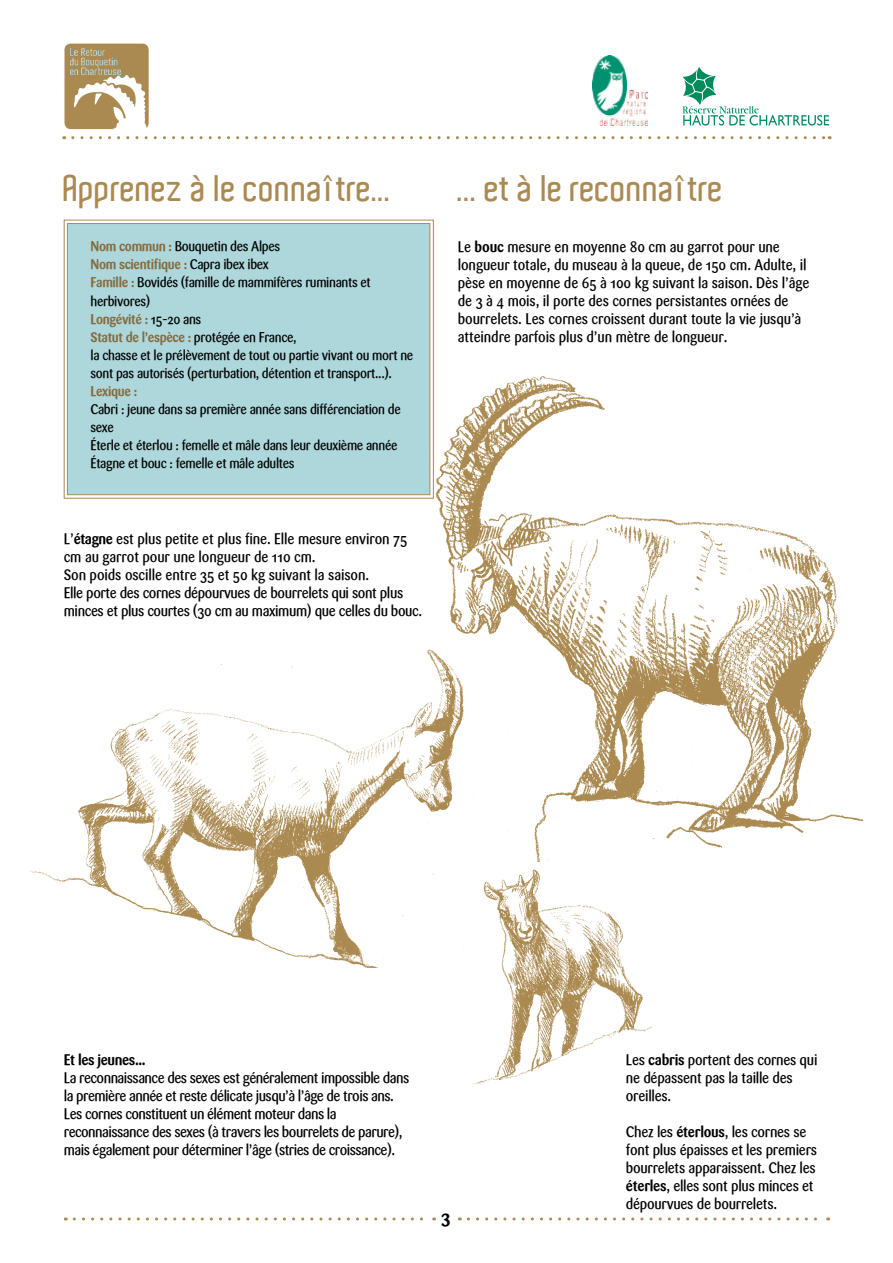
<style>
.page{position:relative;width:893px;height:1263px;background:#fff}
.page>*{position:absolute;margin:0;border:0;box-sizing:border-box;transform-origin:0 0}
.t1{font:600 36px "Aldo";color:#ab8a51}
.t2{font:700 18px "Sari";color:#000}
.t3{font:500 15px/18px "Sari";letter-spacing:-.02em;color:#000;scale:.9 1}
.t4{font:500 15px/18px "Sari";letter-spacing:-.04em;color:#000;scale:.9 1}
.t5{font:700 15px "Sari";letter-spacing:-.03em;color:#000;scale:.9 1}
.t6{font:500 13.8px/18px "Sari";letter-spacing:-.03em;color:#000;scale:.9 1}
.t7{font:700 13.8px "Sari";letter-spacing:-.03em;color:#856b3e;scale:.9 1}
.s1{font-weight:700;color:#856b3e}
.s2{font-family:"Verdana";font-weight:400}
.s3{font-weight:700}
</style>
<div class="page">
<div style="left:63px;top:42px;width:88px;height:89px;background:#ab8a51;border-radius:8px"></div>
<div style="left:61px;top:40px;width:92px;height:93px;border:4px solid #fff;border-radius:8px"></div>
<img style="left:71px;top:48px;width:49px;height:26px">
<img style="left:74px;top:75px;width:73px;height:55px">
<img style="left:593px;top:55px;width:55px;height:70px">
<svg style="left:682px;top:67px;width:147px;height:59px"></svg>
<svg style="left:73px;top:136px;width:757px;height:3px"></svg>
<img style="left:30px;top:649px;width:434px;height:319px">
<img style="left:473px;top:869px;width:178px;height:234px">
<img style="left:434px;top:376px;width:429px;height:486px">
<div style="left:64px;top:220px;width:370px;height:279px;border:1px solid #ab8a51"></div>
<div style="left:67px;top:223px;width:363px;height:272px;background:#add7db;border:1px solid #ab8a51"></div>
<svg style="left:74px;top:1217px;width:361px;height:3px"></svg>
<svg style="left:468px;top:1217px;width:361px;height:3px"></svg>
<h1 class="t1" style="left:64px;top:168px;width:330px">Apprenez à le connaître...</h1>
<h1 class="t1" style="left:458px;top:168px;width:267px">... et à le reconnaître</h1>
<p class="t6" style="left:91px;top:238px;width:360px"><span class="s1">Nom commun :</span> Bouquetin des Alpes<br><span class="s1">Nom scientifique :</span> Capra ibex ibex<br><span class="s1">Famille :</span> Bovidés (famille de mammifères ruminants et herbivores)<br><span class="s1">Longévité :</span> 15<span class="s2">-</span>20 ans<br><span class="s1">Statut de l’espèce :</span> protégée en France,<br>la chasse et le prélèvement de tout ou partie vivant ou mort ne sont pas autorisés (perturbation, détention et transport...).</p>
<p class="t7" style="left:91px;top:383px;width:53px">Lexique :</p>
<p class="t6" style="left:91px;top:400px;width:346px">Cabri : jeune dans sa première année sans différenciation de sexe<br>Éterle et éterlou : femelle et mâle dans leur deuxième année Étagne et bouc : femelle et mâle adultes</p>
<p class="t3" style="left:64px;top:530px;width:400px">L’<span class="s3">étagne</span> est plus petite et plus fine. Elle mesure environ 75 cm au garrot pour une longueur de 110 cm.<br>Son poids oscille entre 35 et 50 kg suivant la saison.<br>Elle porte des cornes dépourvues de bourrelets qui sont plus minces et plus courtes (30 cm au maximum) que celles du bouc.</p>
<p class="t3" style="left:458px;top:238px;width:392px">Le <span class="s3">bouc</span> mesure en moyenne 80 cm au garrot pour une longueur totale, du museau à la queue, de 150 cm. Adulte, il pèse en moyenne de 65 à 100 kg suivant la saison. Dès l’âge de 3 à 4 mois, il porte des cornes persistantes ornées de bourrelets. Les cornes croissent durant toute la vie jusqu’à atteindre parfois plus d’un mètre de longueur.</p>
<p class="t5" style="left:64px;top:1050px;width:92px">Et les jeunes...</p>
<p class="t4" style="left:64px;top:1068px;width:386px">La reconnaissance des sexes est généralement impossible dans la première année et reste délicate jusqu’à l’âge de trois ans.<br>Les cornes constituent un élément moteur dans la reconnaissance des sexes (à travers les bourrelets de parure), mais également pour déterminer l’âge (stries de croissance).</p>
<p class="t2" style="left:441px;top:1206px;width:11px">3</p>
<p class="t3" style="left:626px;top:1051px;width:214px">Les <span class="s3">cabris</span> portent des cornes qui ne dépassent pas la taille des oreilles.</p>
<p class="t3" style="left:626px;top:1123px;width:214px">Chez les <span class="s3">éterlous</span>, les cornes se font plus épaisses et les premiers bourrelets apparaissent. Chez les <span class="s3">éterles</span>, elles sont plus minces et dépourvues de bourrelets.</p>
</div>
